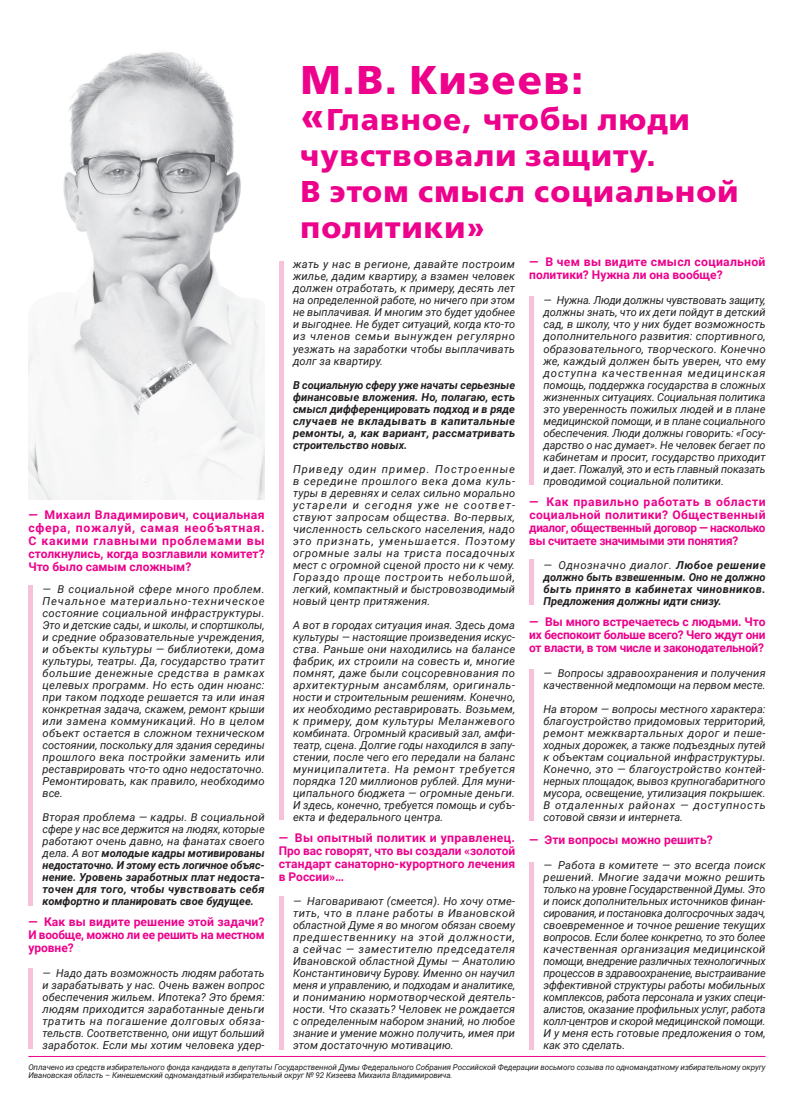
<style>
.page{position:relative;width:794px;height:1106px;background:#fff}
.page>*{position:absolute;margin:0;border:0;box-sizing:border-box;transform-origin:0 0}
.t1{font:40px "Free Set Bold C";letter-spacing:.04em;color:#ed028c}
.t2{font:30px/36px "Free Set Bold C";letter-spacing:.04em;color:#ed028c}
.t3{font:700 12px/13px "Roboto";letter-spacing:-.005em;color:#ed028c;text-align:justify}
.t4{font:italic 11px/12px "Roboto";letter-spacing:.005em;color:#231f20;text-align:justify}
.t5{font:italic 700 11px/12px "Roboto";color:#231f20;text-align:justify}
.t6{font:italic 8px/8px "Roboto";letter-spacing:-.01em;color:#231f20}
.s1{font-size:40px}
.s2{font-weight:400}
</style>
<div class="page">
<img style="left:28px;top:52px;width:237px;height:447px">
<div style="left:28px;top:585px;width:5px;height:320px;background:#f7c1d9"></div>
<div style="left:28px;top:968px;width:5px;height:81px;background:#f7c1d9"></div>
<hr style="left:279px;top:896px;width:4px;height:153px;background:#f7c1d9">
<div style="left:529px;top:861px;width:5px;height:188px;background:#f7c1d9"></div>
<div style="left:529px;top:669px;width:5px;height:151px;background:#f7c1d9"></div>
<div style="left:529px;top:558px;width:5px;height:46px;background:#f7c1d9"></div>
<div style="left:529px;top:296px;width:5px;height:189px;background:#f7c1d9"></div>
<hr style="left:279px;top:261px;width:4px;height:559px;background:#f7c1d9">
<hr style="left:28px;top:1055px;width:737px;height:1px;background:#ed028c">
<h1 class="t1" style="left:300px;top:57px;width:284px">М.В. Кизеев:</h1>
<h2 class="t2" style="left:300px;top:102px;width:439px"><span class="s1">«</span>Главное, чтобы люди чувствовали защиту.<br>В этом смысл социальной политики»</h2>
<p class="t3" style="left:529px;top:254px;width:238px">— В чем вы видите смысл социальной политики? Нужна ли она вообще?</p>
<p class="t4" style="left:543px;top:294px;width:224px">— Нужна. Люди должны чувствовать защиту, должны знать, что их дети пойдут в детский сад, в школу, что у них будет возможность дополнительного развития: спортивного, образовательного, творческого. Конечно же, каждый должен быть уверен, что ему доступна качественная медицинская помощь, поддержка государства в сложных жизненных ситуациях. Социальная политика это уверенность пожилых людей и в плане медицинской помощи, и в плане социального обеспечения. Люди должны говорить: «Госу&shy;дарство о нас думает». Не человек бегает по кабинетам и просит, государство приходит и дает. Пожалуй, это и есть главный показать проводимой социальной политики.</p>
<p class="t3" style="left:529px;top:495px;width:238px">— Как правильно работать в области социальной политики? Общественный диалог, общественный договор — насколько вы считаете значимыми эти понятия?</p>
<p class="t5" style="left:543px;top:558px;width:224px"><span class="s2">— Однозначно диалог.</span> Любое решение должно быть взвешенным. Оно не должно быть принято в кабинетах чиновников.<br>Предложения должны идти снизу.</p>
<p class="t3" style="left:529px;top:615px;width:238px">— Вы много встречаетесь с людьми. Что их беспокоит больше всего? Чего ждут они от власти, в том числе и законодательной?</p>
<p class="t4" style="left:543px;top:666px;width:224px">— Вопросы здравоохранения и получения качественной медпомощи на первом месте.</p>
<p class="t4" style="left:543px;top:702px;width:224px">На втором — вопросы местного характера: благоустройство придомовых территорий, ремонт межквартальных дорог и пеше&shy;ходных дорожек, а также подъездных путей к объектам социальной инфраструктуры.<br>Конечно, это — благоустройство контей&shy;нерных площадок, вывоз крупногабаритного мусора, освещение, утилизация покрышек.<br>В отдаленных районах — доступность сотовой связи и интернета.</p>
<p class="t3" style="left:529px;top:833px;width:185px">— Эти вопросы можно решить?</p>
<p class="t4" style="left:543px;top:858px;width:224px">— Работа в комитете — это всегда поиск решений. Многие задачи можно решить только на уровне Государственной Думы. Это и поиск дополнительных источников финан&shy;сирования, и постановка долгосрочных задач, своевременное и точное решение текущих вопросов. Если более конкретно, то это более качественная организация медицинской помощи, внедрение различных технологичных процессов в здравоохранение, выстраивание эффективной структуры работы мобильных комплексов, работа персонала и узких специ&shy;алистов, оказание профильных услуг, работа колл-центров и скорой медицинской помощи.<br>И у меня есть готовые предложения о том, как это сделать.</p>
<p class="t6" style="left:28px;top:1062px;width:738px">Оплачено из средств избирательного фонда кандидата в депутаты Государственной Думы Федерального Собрания Российской Федерации восьмого созыва по одномандатному избирательному округу<br>Ивановская область – Кинешемский одномандатный избирательный округ № 92 Кизеева Михаила Владимировича.</p>
<p class="t4" style="left:293px;top:258px;width:224px">жать у нас в регионе, давайте построим жилье, дадим квартиру, а взамен человек должен отработать, к примеру, десять лет на определенной работе, но ничего при этом не выплачивая. И многим это будет удобнее и выгоднее. Не будет ситуаций, когда кто-то из членов семьи вынужден регулярно уезжать на заработки чтобы выплачивать долг за квартиру.</p>
<p class="t5" style="left:293px;top:378px;width:224px">В социальную сферу уже начаты серьезные финансовые вложения. Но, полагаю, есть смысл дифференцировать подход и в ряде случаев не вкладывать в капитальные ремонты, а, как вариант, рассматривать строительство новых.</p>
<p class="t4" style="left:293px;top:462px;width:224px">Приведу один пример. Построенные в середине прошлого века дома куль&shy;туры в деревнях и селах сильно морально устарели и сегодня уже не соответ&shy;ствуют запросам общества. Во-первых, численность сельского населения, надо это признать, уменьшается. Поэтому огромные залы на триста посадочных мест с огромной сценой просто ни к чему.<br>Гораздо проще построить небольшой, легкий, компактный и быстровозводимый новый центр притяжения.</p>
<p class="t4" style="left:293px;top:618px;width:224px">А вот в городах ситуация иная. Здесь дома культуры — настоящие произведения искус&shy;ства. Раньше они находились на балансе фабрик, их строили на совесть и, многие помнят, даже были соцсоревнования по архитектурным ансамблям, оригиналь&shy;ности и строительным решениям. Конечно, их необходимо реставрировать. Возьмем, к примеру, дом культуры Меланжевого комбината. Огромный красивый зал, амфи&shy;театр, сцена. Долгие годы находился в запу&shy;стении, после чего его передали на баланс муниципалитета. На ремонт требуется порядка 120 миллионов рублей. Для муни&shy;ципального бюджета — огромные деньги.<br>И здесь, конечно, требуется помощь и субъ&shy;екта и федерального центра.</p>
<p class="t3" style="left:279px;top:831px;width:238px">— Вы опытный политик и управленец.<br>Про вас говорят, что вы создали «золотой стандарт санаторно-курортного лечения в России»…</p>
<p class="t4" style="left:293px;top:894px;width:224px">— Наговаривают (смеется). Но хочу отме&shy;тить, что в плане работы в Ивановской областной Думе я во многом обязан своему предшественнику на этой должности, а сейчас — заместителю председателя Ивановской областной Думы — Анатолию Константиновичу Бурову. Именно он научил меня и управлению, и подходам и аналитике, и пониманию нормотворческой деятель&shy;ности. Что сказать? Человек не рождается с определенным набором знаний, но любое знание и умение можно получить, имея при этом достаточную мотивацию.</p>
<p class="t3" style="left:28px;top:508px;width:238px">— Михаил Владимирович, социальная сфера, пожалуй, самая необъятная.<br>С какими главными проблемами вы столкнулись, когда возглавили комитет?<br>Что было самым сложным?</p>
<p class="t4" style="left:43px;top:582px;width:224px">— В социальной сфере много проблем.<br>Печальное материально-техническое состояние социальной инфраструктуры.<br>Это и детские сады, и школы, и спортшколы, и средние образовательные учреждения, и объекты культуры — библиотеки, дома культуры, театры. Да, государство тратит большие денежные средства в рамках целевых программ. Но есть один нюанс: при таком подходе решается та или иная конкретная задача, скажем, ремонт крыши или замена коммуникаций. Но в целом объект остается в сложном техническом состоянии, поскольку для здания середины прошлого века постройки заменить или реставрировать что-то одно недостаточно.<br>Ремонтировать, как правило, необходимо все.</p>
<p class="t5" style="left:43px;top:810px;width:224px"><span class="s2">Вторая проблема — кадры. В социальной сфере у нас все держится на людях, которые работают очень давно, на фанатах своего дела. А вот</span> молодые кадры мотивированы недостаточно. И этому есть логичное объяс&shy;нение. Уровень заработных плат недоста&shy;точен для того, чтобы чувствовать себя комфортно и планировать свое будущее.</p>
<p class="t3" style="left:28px;top:915px;width:238px">— Как вы видите решение этой задачи?<br>И вообще, можно ли ее решить на местном уровне?</p>
<p class="t4" style="left:43px;top:966px;width:224px">— Надо дать возможность людям работать и зарабатывать у нас. Очень важен вопрос обеспечения жильем. Ипотека? Это бремя: людям приходится заработанные деньги тратить на погашение долговых обяза&shy;тельств. Соответственно, они ищут больший заработок. Если мы хотим человека удер-</p>
</div>
